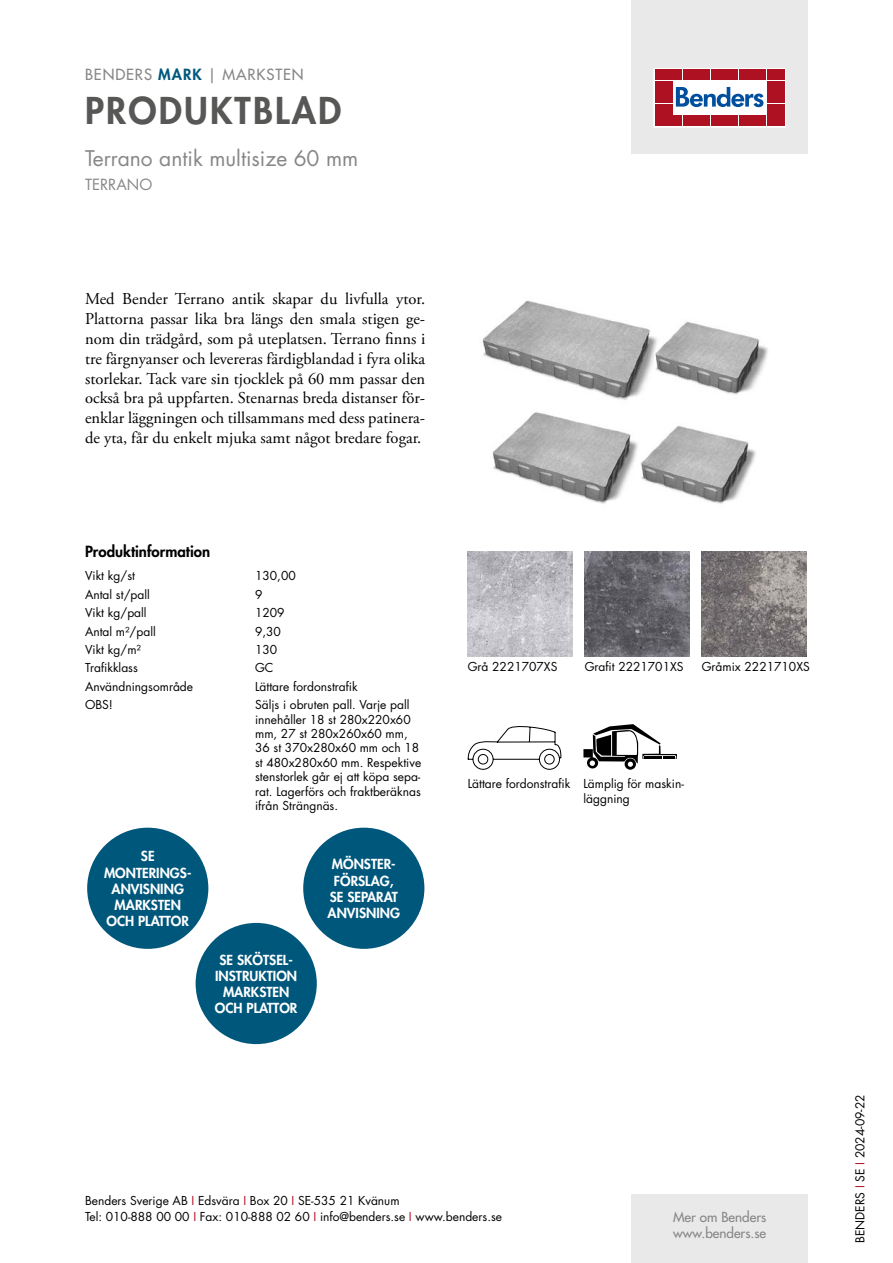
<style>
.page{position:relative;width:893px;height:1263px;background:#fff}
.page>*{position:absolute;margin:0;border:0;box-sizing:border-box;transform-origin:0 0}
.t1{font:800 36px "Futura Std";letter-spacing:.06em;color:#575756}
.t2{font:21px "Futura Std";color:#878787}
.t3{font:16.5px/19.8px "Adobe Garamond Pro";color:#000;text-align:justify}
.t4{font:500 15px "Futura Std";letter-spacing:.06em;color:#878787}
.t5{font:800 15px "Futura Std";color:#000}
.t6{font:15px "Futura Std";color:#878787}
.t7{font:800 13.5px/16.2px "Futura Std";color:#fff;text-align:center}
.t8{font:500 13.5px/16.2px "Futura Std";color:#878787}
.t9{font:12px/14.4px "Futura Std";color:#000}
.s1{font-weight:800;color:#00577c}
.s2{color:#ae1122}
</style>
<div class="page">
<div style="left:631px;top:0;width:177px;height:153px;background:#e9e9e9"></div>
<div style="left:631px;top:1195px;width:177px;height:68px;background:#e9e9e9"></div>
<svg style="left:656px;top:70px;width:128px;height:55px;background:#ebc5ca"></svg>
<div style="left:654px;top:68px;width:132px;height:59px;border:1px solid #fff"></div>
<div style="left:655px;top:70px;width:8px;height:10px;background:#ae1122"></div>
<div style="left:664px;top:70px;width:8px;height:10px;background:#ae1122"></div>
<div style="left:655px;top:81px;width:8px;height:10px;background:#ae1122"></div>
<div style="left:664px;top:81px;width:8px;height:10px;background:#ae1122"></div>
<div style="left:655px;top:93px;width:8px;height:10px;background:#ae1122"></div>
<div style="left:664px;top:93px;width:8px;height:10px;background:#ae1122"></div>
<div style="left:655px;top:104px;width:8px;height:11px;background:#ae1122"></div>
<div style="left:664px;top:104px;width:8px;height:11px;background:#ae1122"></div>
<div style="left:655px;top:116px;width:8px;height:10px;background:#ae1122"></div>
<div style="left:664px;top:116px;width:8px;height:10px;background:#ae1122"></div>
<div style="left:674px;top:70px;width:8px;height:10px;background:#ae1122"></div>
<div style="left:683px;top:70px;width:8px;height:10px;background:#ae1122"></div>
<div style="left:692px;top:70px;width:8px;height:10px;background:#ae1122"></div>
<div style="left:702px;top:70px;width:8px;height:10px;background:#ae1122"></div>
<div style="left:711px;top:70px;width:8px;height:10px;background:#ae1122"></div>
<div style="left:720px;top:70px;width:8px;height:10px;background:#ae1122"></div>
<div style="left:730px;top:70px;width:8px;height:10px;background:#ae1122"></div>
<div style="left:739px;top:70px;width:8px;height:10px;background:#ae1122"></div>
<div style="left:748px;top:70px;width:8px;height:10px;background:#ae1122"></div>
<div style="left:758px;top:70px;width:8px;height:10px;background:#ae1122"></div>
<div style="left:674px;top:116px;width:8px;height:10px;background:#ae1122"></div>
<div style="left:683px;top:116px;width:8px;height:10px;background:#ae1122"></div>
<div style="left:692px;top:116px;width:8px;height:10px;background:#ae1122"></div>
<div style="left:702px;top:116px;width:8px;height:10px;background:#ae1122"></div>
<div style="left:711px;top:116px;width:8px;height:10px;background:#ae1122"></div>
<div style="left:720px;top:116px;width:8px;height:10px;background:#ae1122"></div>
<div style="left:730px;top:116px;width:8px;height:10px;background:#ae1122"></div>
<div style="left:739px;top:116px;width:8px;height:10px;background:#ae1122"></div>
<div style="left:748px;top:116px;width:8px;height:10px;background:#ae1122"></div>
<div style="left:758px;top:116px;width:8px;height:10px;background:#ae1122"></div>
<div style="left:767px;top:70px;width:8px;height:10px;background:#ae1122"></div>
<div style="left:776px;top:70px;width:8px;height:10px;background:#ae1122"></div>
<div style="left:767px;top:81px;width:8px;height:10px;background:#ae1122"></div>
<div style="left:776px;top:81px;width:8px;height:10px;background:#ae1122"></div>
<div style="left:767px;top:93px;width:8px;height:10px;background:#ae1122"></div>
<div style="left:776px;top:93px;width:8px;height:10px;background:#ae1122"></div>
<div style="left:767px;top:104px;width:8px;height:11px;background:#ae1122"></div>
<div style="left:776px;top:104px;width:8px;height:11px;background:#ae1122"></div>
<div style="left:767px;top:116px;width:8px;height:10px;background:#ae1122"></div>
<div style="left:776px;top:116px;width:8px;height:10px;background:#ae1122"></div>
<svg style="left:676px;top:87px;width:87px;height:20px;background:#89add2"></svg>
<div style="left:303px;top:828px;width:121px;height:121px;background:#00577c;border-radius:50%"></div>
<div style="left:87px;top:828px;width:121px;height:121px;background:#00577c;border-radius:50%"></div>
<div style="left:196px;top:923px;width:121px;height:121px;background:#00577c;border-radius:50%"></div>
<img style="left:482px;top:300px;width:286px;height:204px">
<img style="left:468px;top:552px;width:105px;height:105px">
<img style="left:585px;top:552px;width:105px;height:105px">
<img style="left:702px;top:552px;width:105px;height:105px">
<svg style="left:468px;top:726px;width:93px;height:44px"></svg>
<svg style="left:625px;top:758px;width:11px;height:12px"></svg>
<svg style="left:583px;top:724px;width:94px;height:44px"></svg>
<p class="t4" style="left:85px;top:65px;width:220px">BENDERS <span class="s1">MARK</span> | MARKSTEN</p>
<h1 class="t1" style="left:85px;top:87px;width:258px">PRODUKTBLAD</h1>
<h2 class="t2" style="left:85px;top:144px;width:275px">Terrano antik multisize 60 mm</h2>
<p class="t6" style="left:85px;top:175px;width:69px">TERRANO</p>
<p class="t3" style="left:85px;top:290px;width:342px">Med Bender Terrano antik skapar du livfulla ytor.<br>Plattorna passar lika bra längs den smala stigen ge&shy;nom din trädgård, som på uteplatsen. Terrano finns i tre färgnyanser och levereras färdigblandad i fyra olika storlekar. Tack vare sin tjocklek på 60 mm passar den också bra på uppfarten. Stenarnas breda distanser för&shy;enklar läggningen och tillsammans med dess patinera&shy;de yta, får du enkelt mjuka samt något bredare fogar.</p>
<p class="t5" style="left:85px;top:542px;width:127px">Produktinformation</p>
<p class="t9" style="left:85px;top:569px;width:51px">Vikt kg/st</p>
<p class="t9" style="left:255px;top:569px;width:42px">130,00</p>
<p class="t9" style="left:85px;top:587px;width:66px">Antal st/pall</p>
<p class="t9" style="left:255px;top:587px;width:9px">9</p>
<p class="t9" style="left:85px;top:606px;width:63px">Vikt kg/pall</p>
<p class="t9" style="left:255px;top:606px;width:31px">1209</p>
<p class="t9" style="left:85px;top:624px;width:72px">Antal m²/pall</p>
<p class="t9" style="left:255px;top:624px;width:27px">9,30</p>
<p class="t9" style="left:85px;top:642px;width:57px">Vikt kg/m²</p>
<p class="t9" style="left:255px;top:642px;width:24px">130</p>
<p class="t9" style="left:85px;top:661px;width:54px">Trafikklass</p>
<p class="t9" style="left:255px;top:661px;width:20px">GC</p>
<p class="t9" style="left:85px;top:679px;width:110px">Användningsområde</p>
<p class="t9" style="left:255px;top:679px;width:104px">Lättare fordonstrafik</p>
<p class="t9" style="left:85px;top:698px;width:29px">OBS!</p>
<p class="t9" style="left:255px;top:698px;width:168px">Säljs i obruten pall. Varje pall innehåller 18 st 280x220x60 mm, 27 st 280x260x60 mm,<br>36 st 370x280x60 mm och 18 st 480x280x60 mm. Respektive stenstorlek går ej att köpa sepa&shy;rat. Lagerförs och fraktberäknas ifrån Strängnäs.</p>
<p class="t7" style="left:104px;top:848px;width:89px">SE<br>MONTERINGS-<br>ANVISNING<br>MARKSTEN<br>OCH PLATTOR</p>
<p class="t7" style="left:215px;top:951px;width:84px">SE SKÖTSEL-<br>INSTRUKTION<br>MARKSTEN<br>OCH PLATTOR</p>
<p class="t7" style="left:328px;top:856px;width:74px">MÖNSTER-<br>FÖRSLAG,<br>SE SEPARAT<br>ANVISNING</p>
<p class="t9" style="left:468px;top:660px;width:91px">Grå 2221707XS</p>
<p class="t9" style="left:585px;top:660px;width:100px">Grafit 2221701XS</p>
<p class="t9" style="left:702px;top:660px;width:110px">Gråmix 2221710XS</p>
<p class="t9" style="left:583px;top:777px;width:102px;text-indent:-116px">Lättare fordonstrafik Lämplig för maskin&shy;läggning</p>
<p class="t9" style="left:85px;top:1192px;width:418px;line-height:16.5px">Benders Sverige AB <span class="s2">I</span> Edsvära <span class="s2">I</span> Box 20 <span class="s2">I</span> SE-535 21 Kvänum<br>Tel: 010-888 00 00 <span class="s2">I</span> Fax: 010-888 02 60 <span class="s2">I</span> info@benders.se <span class="s2">I</span> www.benders.se</p>
<p class="t8" style="left:673px;top:1209px;width:95px">Mer om Benders www.benders.se</p>
<p class="t9" style="left:853px;top:1243px;width:150px;rotate:-90deg">BENDERS <span class="s2">I</span> SE <span class="s2">I</span> 2024-09-22</p>
</div>
